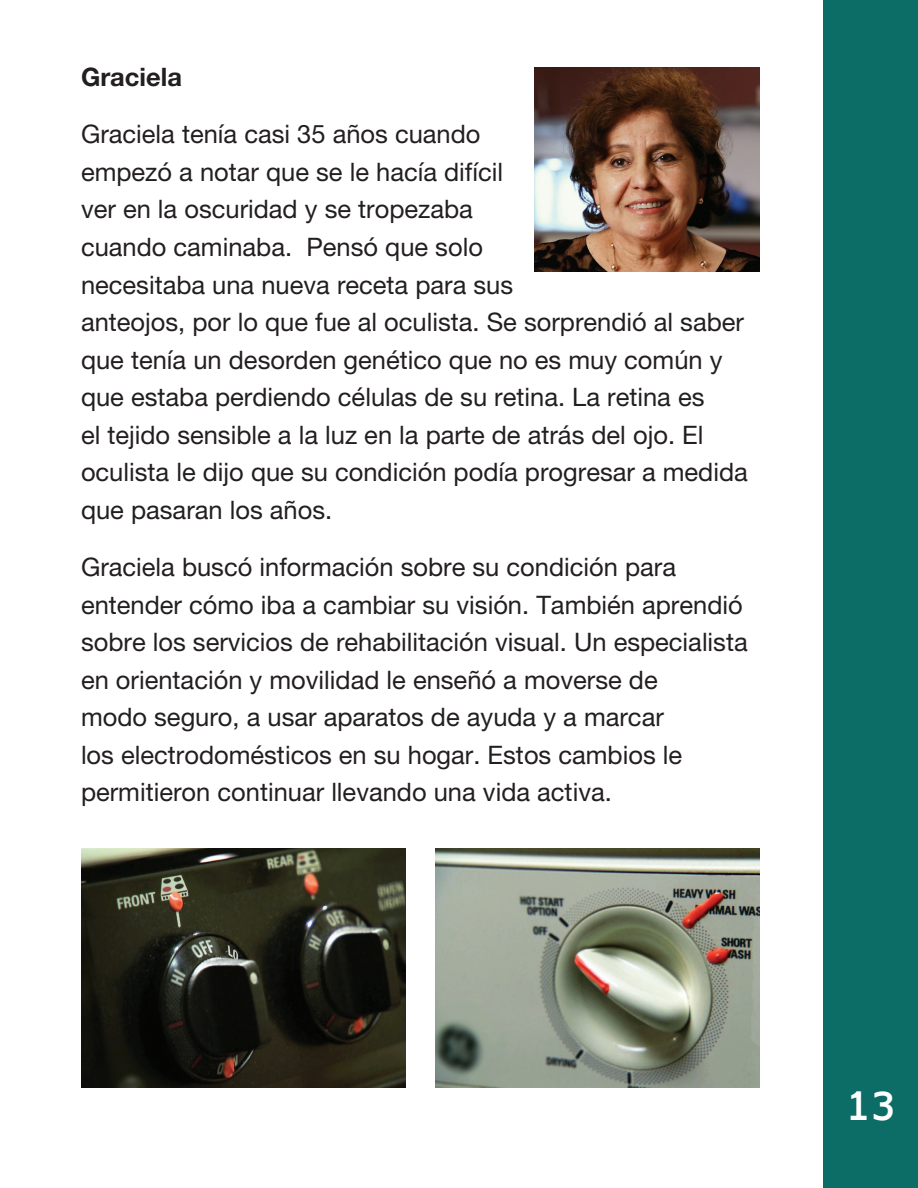
<style>
.page{position:relative;width:918px;height:1188px;background:#fff}
.page>*{position:absolute;margin:0;border:0;box-sizing:border-box;transform-origin:0 0}
.t1{font:700 39px "AP Hont";color:#fff}
.t2{font:25.5px/37.5px "Helvetica Neue LT Pro";color:#231f20}
.t3{font:700 25.5px "Helvetica Neue LT Pro";color:#231f20}
</style>
<div class="page">
<div style="left:824px;top:0;width:94px;height:1188px;background:#0b6d66"></div>
<img style="left:535px;top:68px;width:224px;height:203px">
<img style="left:81px;top:848px;width:324px;height:240px">
<img style="left:435px;top:848px;width:324px;height:240px">
<h3 class="t3" style="left:81px;top:61px;width:102px">Graciela</h3>
<p class="t2" style="left:81px;top:115px;width:668px">Graciela tenía casi 35 años cuando<br>empezó a notar que se le hacía difícil<br>ver en la oscuridad y se tropezaba<br>cuando caminaba. Pensó que solo<br>necesitaba una nueva receta para sus<br>anteojos, por lo que fue al oculista. Se sorprendió al saber que tenía un desorden genético que no es muy común y que estaba perdiendo células de su retina. La retina es<br>el tejido sensible a la luz en la parte de atrás del ojo. El oculista le dijo que su condición podía progresar a medida que pasaran los años.</p>
<p class="t2" style="left:81px;top:548px;width:668px">Graciela buscó información sobre su condición para entender cómo iba a cambiar su visión. También aprendió sobre los servicios de rehabilitación visual. Un especialista en orientación y movilidad le enseñó a moverse de<br>modo seguro, a usar aparatos de ayuda y a marcar<br>los electrodomésticos en su hogar. Estos cambios le permitieron continuar llevando una vida activa.</p>
<h1 class="t1" style="left:846px;top:1079px;width:51px">13</h1>
</div>
